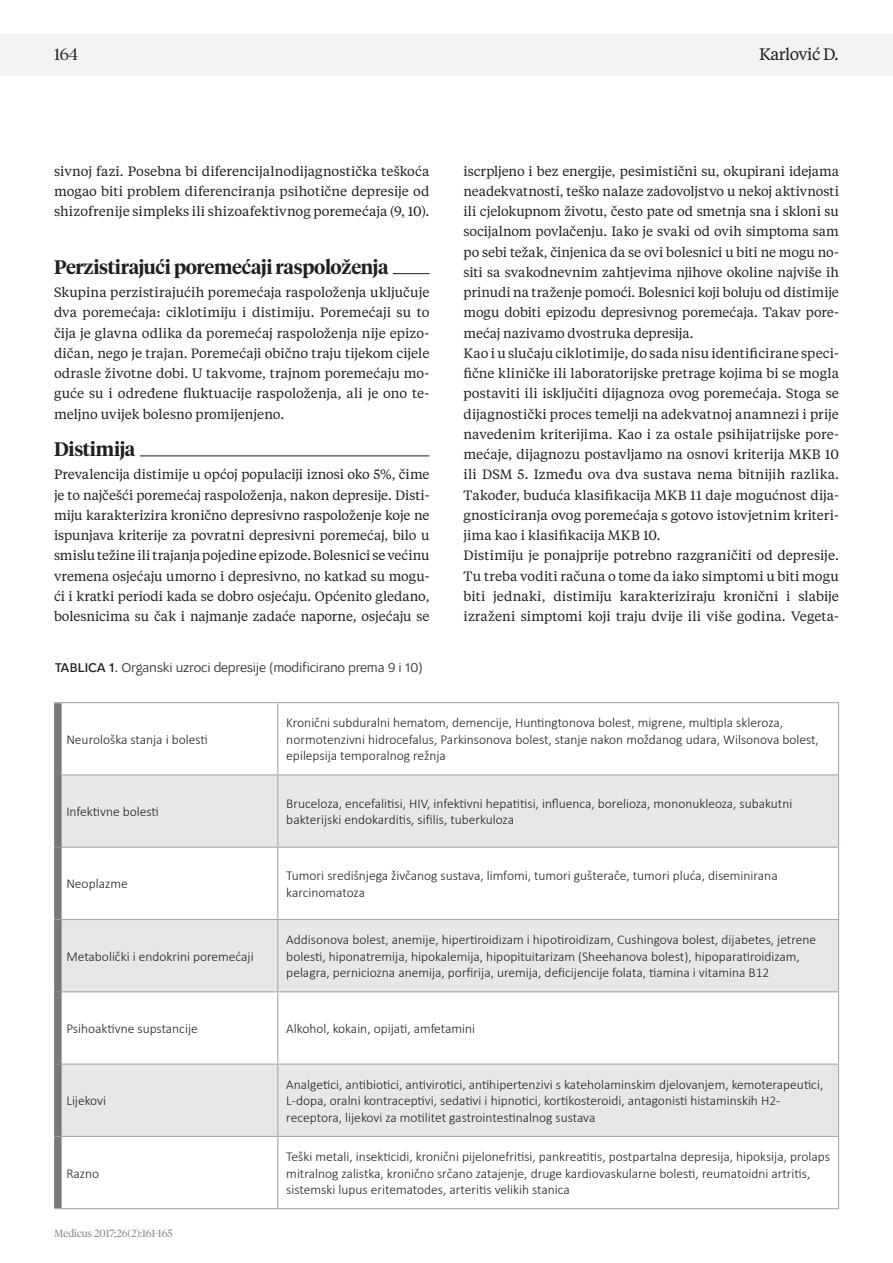
<style>
.page{position:relative;width:893px;height:1263px;background:#fff}
.page>*{position:absolute;margin:0;border:0;box-sizing:border-box;transform-origin:0 0}
.t1{font:600 19.5px "Tiempos Headline";letter-spacing:-.015em;color:#231f20}
.t2{font:16.5px "Tiempos Headline";letter-spacing:-.03em;color:#231f20}
.t3{font:300 16.5px "Tiempos Headline";color:#231f20}
.t4{font:13.5px/20.2px "Tiempos Headline";color:#231f20;text-align:justify}
.t5{font:300 13.5px/16.5px "Calibri";color:#231f20}
.t6{font:13.5px "Osnova Pro";letter-spacing:-.02em;color:#3e3e3f}
.t7{font:300 10.5px "Tiempos Headline";color:#808285}
.s1{font-weight:500;color:#231f20}
</style>
<div class="page">
<div style="left:0;top:34px;width:893px;height:42px;background:#f2f3f4"></div>
<hr style="left:54px;top:273px;width:375px;height:1px;background:#231f20">
<hr style="left:54px;top:272px;width:339px;height:3px;background:#fff">
<hr style="left:54px;top:456px;width:375px;height:1px;background:#231f20">
<hr style="left:54px;top:455px;width:86px;height:3px;background:#fff">
<svg style="left:62px;top:775px;width:776px;height:361px;fill:#e6e7e9"></svg>
<div style="left:54px;top:703px;width:8px;height:72px;background:#76787b"></div>
<div style="left:54px;top:775px;width:8px;height:72px;background:#76787b"></div>
<div style="left:54px;top:847px;width:8px;height:72px;background:#76787b"></div>
<div style="left:54px;top:919px;width:8px;height:73px;background:#76787b"></div>
<div style="left:54px;top:992px;width:8px;height:72px;background:#76787b"></div>
<div style="left:54px;top:1064px;width:8px;height:72px;background:#76787b"></div>
<div style="left:54px;top:1136px;width:8px;height:72px;background:#76787b"></div>
<hr style="left:54px;top:702px;width:224px;height:1px;background:#a8a9ad">
<hr style="left:278px;top:702px;width:561px;height:1px;background:#a8a9ad">
<hr style="left:277px;top:703px;width:1px;height:71px;background:#a8a9ad">
<hr style="left:838px;top:703px;width:1px;height:71px;background:#a8a9ad">
<hr style="left:62px;top:774px;width:216px;height:1px;background:#a8a9ad">
<hr style="left:278px;top:774px;width:561px;height:1px;background:#a8a9ad">
<hr style="left:277px;top:775px;width:1px;height:72px;background:#a8a9ad">
<hr style="left:838px;top:775px;width:1px;height:72px;background:#a8a9ad">
<hr style="left:62px;top:847px;width:216px;height:1px;background:#a8a9ad">
<hr style="left:278px;top:847px;width:561px;height:1px;background:#a8a9ad">
<hr style="left:277px;top:848px;width:1px;height:71px;background:#a8a9ad">
<hr style="left:838px;top:848px;width:1px;height:71px;background:#a8a9ad">
<hr style="left:62px;top:919px;width:216px;height:1px;background:#a8a9ad">
<hr style="left:278px;top:919px;width:561px;height:1px;background:#a8a9ad">
<hr style="left:277px;top:920px;width:1px;height:71px;background:#a8a9ad">
<hr style="left:838px;top:920px;width:1px;height:71px;background:#a8a9ad">
<hr style="left:62px;top:991px;width:216px;height:1px;background:#a8a9ad">
<hr style="left:278px;top:991px;width:561px;height:1px;background:#a8a9ad">
<hr style="left:277px;top:992px;width:1px;height:71px;background:#a8a9ad">
<hr style="left:838px;top:992px;width:1px;height:71px;background:#a8a9ad">
<hr style="left:62px;top:1063px;width:216px;height:2px;background:#a8a9ad">
<hr style="left:278px;top:1063px;width:561px;height:2px;background:#a8a9ad">
<hr style="left:277px;top:1065px;width:1px;height:71px;background:#a8a9ad">
<hr style="left:838px;top:1065px;width:1px;height:71px;background:#a8a9ad">
<hr style="left:62px;top:1136px;width:216px;height:1px;background:#a8a9ad">
<hr style="left:278px;top:1136px;width:561px;height:1px;background:#a8a9ad">
<hr style="left:277px;top:1137px;width:1px;height:71px;background:#a8a9ad">
<hr style="left:838px;top:1137px;width:1px;height:71px;background:#a8a9ad">
<hr style="left:54px;top:1208px;width:224px;height:1px;background:#a8a9ad">
<hr style="left:278px;top:1208px;width:561px;height:1px;background:#a8a9ad">
<hr style="left:892px;top:1025px;width:1px;height:51px;background:#808285">
<p class="t3" style="left:54px;top:43px;width:26px">164</p>
<p class="t2" style="left:759px;top:43px;width:81px">Karlović D.</p>
<p class="t4" style="left:54px;top:160px;width:377px">sivnoj fazi. Posebna bi diferencijalnodijagnostička teškoća mogao biti problem diferenciranja psihotične depresije od shizofrenije simpleks ili shizoafektivnog poremećaja (9, 10).</p>
<h1 class="t1" style="left:54px;top:253px;width:336px">Perzistirajući poremećaji raspoloženja</h1>
<p class="t4" style="left:54px;top:282px;width:377px">Skupina perzistirajućih poremećaja raspoloženja uključuje dva poremećaja: ciklotimiju i distimiju. Poremećaji su to čija je glavna odlika da poremećaj raspoloženja nije epizo&shy;dičan, nego je trajan. Poremećaji obično traju tijekom cijele odrasle životne dobi. U takvome, trajnom poremećaju mo&shy;guće su i određene fluktuacije raspoloženja, ali je ono te&shy;meljno uvijek bolesno promijenjeno.</p>
<h1 class="t1" style="left:54px;top:436px;width:83px">Distimija</h1>
<p class="t4" style="left:54px;top:464px;width:377px">Prevalencija distimije u općoj populaciji iznosi oko 5%, čime je to najčešći poremećaj raspoloženja, nakon depresije. Disti&shy;miju karakterizira kronično depresivno raspoloženje koje ne ispunjava kriterije za povratni depresivni poremećaj, bilo u smislu težine ili trajanja pojedine epizode. Bolesnici se većinu vremena osjećaju umorno i depresivno, no katkad su mogu&shy;ći i kratki periodi kada se dobro osjećaju. Općenito gledano, bolesnicima su čak i najmanje zadaće naporne, osjećaju se</p>
<p class="t6" style="left:55px;top:659px;width:370px"><span class="s1">TABLICA 1.</span> Organski uzroci depresije (modificirano prema 9 i 10)</p>
<p class="t4" style="left:463px;top:160px;width:377px;text-align:left">iscrpljeno i bez energije, pesimistični su, okupirani idejama neadekvatnosti, teško nalaze zadovoljstvo u nekoj aktivnosti ili cjelokupnom životu, često pate od smetnja sna i skloni su socijalnom povlačenju. Iako je svaki od ovih simptoma sam po sebi težak, činjenica da se ovi bolesnici u biti ne mogu no&shy;siti sa svakodnevnim zahtjevima njihove okoline najviše ih prinudi na traženje pomoći. Bolesnici koji boluju od distimije mogu dobiti epizodu depresivnog poremećaja. Takav pore&shy;mećaj nazivamo dvostruka depresija.<br>Kao i u slučaju ciklotimije, do sada nisu identificirane speci&shy;fične kliničke ili laboratorijske pretrage kojima bi se mogla postaviti ili isključiti dijagnoza ovog poremećaja. Stoga se dijagnostički proces temelji na adekvatnoj anamnezi i prije navedenim kriterijima. Kao i za ostale psihijatrijske pore&shy;mećaje, dijagnozu postavljamo na osnovi kriterija MKB 10 ili DSM 5. Između ova dva sustava nema bitnijih razlika.<br>Također, buduća klasifikacija MKB 11 daje mogućnost dija&shy;gnosticiranja ovog poremećaja s gotovo istovjetnim kriteri&shy;jima kao i klasifikacija MKB 10.<br>Distimiju je ponajprije potrebno razgraničiti od depresije.<br>Tu treba voditi računa o tome da iako simptomi u biti mogu biti jednaki, distimiju karakteriziraju kronični i slabije izraženi simptomi koji traju dvije ili više godina. Vegeta-</p>
<p class="t5" style="left:66px;top:730px;width:143px">Neurološka stanja i bolesti</p>
<p class="t5" style="left:286px;top:714px;width:534px">Kronični subduralni hematom, demencije, Huntingtonova bolest, migrene, multipla skleroza, normotenzivni hidrocefalus, Parkinsonova bolest, stanje nakon moždanog udara, Wilsonova bolest, epilepsija temporalnog režnja</p>
<p class="t5" style="left:66px;top:803px;width:94px">Infektivne bolesti</p>
<p class="t5" style="left:286px;top:794px;width:508px">Bruceloza, encefalitisi, HIV, infektivni hepatitisi, influenca, borelioza, mononukleoza, subakutni bakterijski endokarditis, sifilis, tuberkuloza</p>
<p class="t5" style="left:66px;top:875px;width:63px">Neoplazme</p>
<p class="t5" style="left:286px;top:867px;width:493px">Tumori središnjega živčanog sustava, limfomi, tumori gušterače, tumori pluća, diseminirana karcinomatoza</p>
<p class="t5" style="left:66px;top:947px;width:189px">Metabolički i endokrini poremećaji</p>
<p class="t5" style="left:286px;top:931px;width:531px">Addisonova bolest, anemije, hipertiroidizam i hipotiroidizam, Cushingova bolest, dijabetes, jetrene bolesti, hiponatremija, hipokalemija, hipopituitarizam (Sheehanova bolest), hipoparatiroidizam, pelagra, perniciozna anemija, porfirija, uremija, deficijencije folata, tiamina i vitamina B12</p>
<p class="t5" style="left:66px;top:1020px;width:133px">Psihoaktivne supstancije</p>
<p class="t5" style="left:286px;top:1020px;width:190px">Alkohol, kokain, opijati, amfetamini</p>
<p class="t5" style="left:66px;top:1092px;width:41px">Lijekovi</p>
<p class="t5" style="left:66px;top:1164px;width:34px">Razno</p>
<p class="t7" style="left:54px;top:1226px;width:120px">Medicus 2017;26(2):161-165</p>
<p class="t5" style="left:286px;top:1075px;width:538px">Analgetici, antibiotici, antivirotici, antihipertenzivi s kateholaminskim djelovanjem, kemoterapeutici,<br>L-dopa, oralni kontraceptivi, sedativi i hipnotici, kortikosteroidi, antagonisti histaminskih H2- receptora, lijekovi za motilitet gastrointestinalnog sustava</p>
<p class="t5" style="left:286px;top:1148px;width:545px">Teški metali, insekticidi, kronični pijelonefritisi, pankreatitis, postpartalna depresija, hipoksija, prolaps mitralnog zalistka, kronično srčano zatajenje, druge kardiovaskularne bolesti, reumatoidni artritis, sistemski lupus eritematodes, arteritis velikih stanica</p>
</div>
